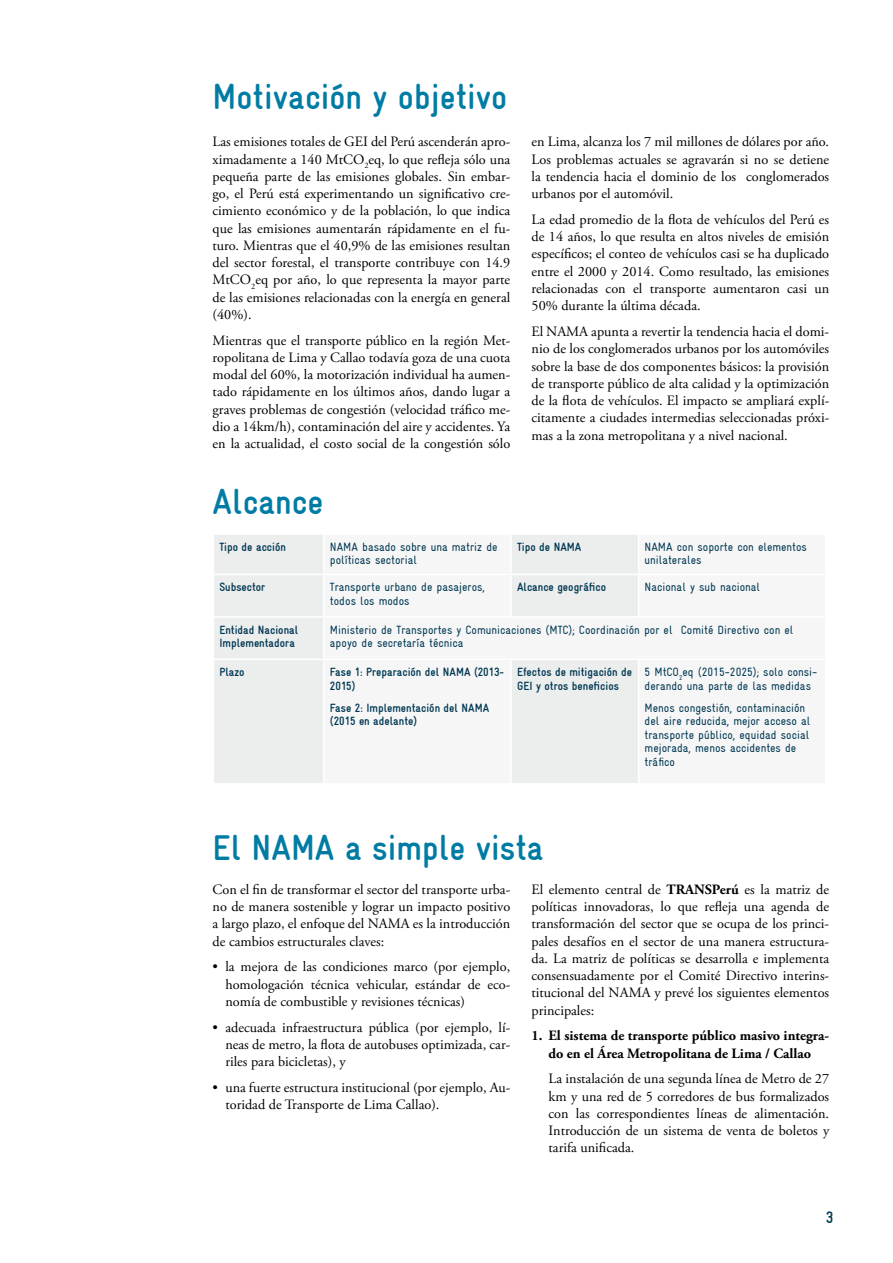
<style>
.page{position:relative;width:893px;height:1263px;background:#fff}
.page>*{position:absolute;margin:0;border:0;box-sizing:border-box;transform-origin:0 0}
.t1{font:700 condensed 36px "Gravur";color:#007ca4}
.t2{font:700 condensed 16.5px "Gravur";color:#003853}
.t3{font:14.25px/17.2px "Adobe Garamond Pro";color:#000;text-align:justify}
.t4{font:700 14.25px/17.2px "Adobe Garamond Pro";color:#000;text-align:center}
.t5{font:condensed 12px/13.5px "Gravur";color:#003853}
.t6{font:700 condensed 12px/13.5px "Gravur";color:#003853}
.s1{font-weight:700}
</style>
<div class="page">
<div style="left:214px;top:535px;width:109px;height:248px;background:#eceded"></div>
<svg style="left:512px;top:535px;width:126px;height:248px;fill:#eceded"></svg>
<hr style="left:213px;top:574px;width:111px;height:1px;background:#fff">
<hr style="left:511px;top:574px;width:128px;height:1px;background:#fff">
<hr style="left:213px;top:616px;width:111px;height:2px;background:#fff">
<hr style="left:511px;top:616px;width:128px;height:2px;background:#fff">
<hr style="left:213px;top:659px;width:111px;height:1px;background:#fff">
<hr style="left:511px;top:659px;width:128px;height:1px;background:#fff">
<h1 class="t1" style="left:213px;top:77px;width:296px">Motivación y objetivo</h1>
<p class="t3" style="left:213px;top:134px;width:299px">Las emisiones totales de GEI del Perú ascenderán apro&shy;ximadamente a 140 MtCO<sub>2</sub>eq, lo que refleja sólo una pequeña parte de las emisiones globales. Sin embar&shy;go, el Perú está experimentando un significativo cre&shy;cimiento económico y de la población, lo que indica que las emisiones aumentarán rápidamente en el fu&shy;turo. Mientras que el 40,9% de las emisiones resultan del sector forestal, el transporte contribuye con 14.9<br>MtCO<sub>2</sub>eq por año, lo que representa la mayor parte de las emisiones relacionadas con la energía en general (40%).</p>
<p class="t3" style="left:213px;top:332px;width:299px">Mientras que el transporte público en la región Met&shy;ropolitana de Lima y Callao todavía goza de una cuota modal del 60%, la motorización individual ha aumen&shy;tado rápidamente en los últimos años, dando lugar a graves problemas de congestión (velocidad tráfico me&shy;dio a 14km/h), contaminación del aire y accidentes. Ya en la actualidad, el costo social de la congestión sólo</p>
<h1 class="t1" style="left:213px;top:482px;width:112px">Alcance</h1>
<p class="t3" style="left:531px;top:134px;width:299px">en Lima, alcanza los 7 mil millones de dólares por año.<br>Los problemas actuales se agravarán si no se detiene la tendencia hacia el dominio de los conglomerados urbanos por el automóvil.</p>
<p class="t3" style="left:531px;top:211px;width:299px">La edad promedio de la flota de vehículos del Perú es de 14 años, lo que resulta en altos niveles de emisión específicos; el conteo de vehículos casi se ha duplicado entre el 2000 y 2014. Como resultado, las emisiones relacionadas con el transporte aumentaron casi un 50% durante la última década.</p>
<p class="t3" style="left:531px;top:323px;width:299px">El NAMA apunta a revertir la tendencia hacia el domi&shy;nio de los conglomerados urbanos por los automóviles sobre la base de dos componentes básicos: la provisión de transporte público de alta calidad y la optimización de la flota de vehículos. El impacto se ampliará explí&shy;citamente a ciudades intermedias seleccionadas próxi&shy;mas a la zona metropolitana y a nivel nacional.</p>
<p class="t6" style="left:219px;top:540px;width:68px">Tipo de acción</p>
<p class="t5" style="left:330px;top:540px;width:169px">NAMA basado sobre una matriz de políticas sectorial</p>
<p class="t6" style="left:517px;top:540px;width:66px">Tipo de NAMA</p>
<p class="t5" style="left:645px;top:540px;width:164px">NAMA con soporte con elementos unilaterales</p>
<p class="t6" style="left:219px;top:580px;width:48px">Subsector</p>
<p class="t5" style="left:330px;top:580px;width:157px">Transporte urbano de pasajeros, todos los modos</p>
<p class="t6" style="left:517px;top:580px;width:91px">Alcance geográfico</p>
<p class="t5" style="left:645px;top:580px;width:117px">Nacional y sub nacional</p>
<p class="t6" style="left:219px;top:623px;width:80px">Entidad Nacional<br>Implementadora</p>
<p class="t5" style="left:330px;top:623px;width:465px">Ministerio de Transportes y Comunicaciones (MTC); Coordinación por el Comité Directivo con el apoyo de secretaría técnica</p>
<p class="t6" style="left:219px;top:665px;width:27px">Plazo</p>
<p class="t6" style="left:330px;top:665px;width:176px">Fase 1: Preparación del NAMA (2013-<br>2015)</p>
<p class="t6" style="left:330px;top:701px;width:161px">Fase 2: Implementación del NAMA (2015 en adelante)</p>
<p class="t6" style="left:517px;top:665px;width:117px">Efectos de mitigación de<br>GEI y otros beneficios</p>
<p class="t5" style="left:645px;top:665px;width:174px">5 MtCO<sub>2</sub>eq (2015-2025); solo consi&shy;derando una parte de las medidas</p>
<p class="t5" style="left:645px;top:701px;width:167px">Menos congestión, contaminación del aire reducida, mejor acceso al transporte público, equidad social mejorada, menos accidentes de tráfico</p>
<h1 class="t1" style="left:213px;top:828px;width:332px">El NAMA a simple vista</h1>
<p class="t3" style="left:213px;top:881px;width:299px">Con el fin de transformar el sector del transporte urba&shy;no de manera sostenible y lograr un impacto positivo a largo plazo, el enfoque del NAMA es la introducción de cambios estructurales claves:</p>
<p class="t3" style="left:225px;top:959px;width:286px;text-indent:-13px">• la mejora de las condiciones marco (por ejemplo, homologación técnica vehicular, estándar de eco&shy;nomía de combustible y revisiones técnicas)</p>
<p class="t3" style="left:225px;top:1019px;width:286px;text-indent:-13px">• adecuada infraestructura pública (por ejemplo, lí&shy;neas de metro, la flota de autobuses optimizada, car&shy;riles para bicicletas), y</p>
<p class="t3" style="left:225px;top:1079px;width:286px;text-indent:-13px">• una fuerte estructura institucional (por ejemplo, Au&shy;toridad de Transporte de Lima Callao).</p>
<p class="t3" style="left:531px;top:881px;width:299px">El elemento central de <span class="s1">TRANSPerú</span> es la matriz de políticas innovadoras, lo que refleja una agenda de transformación del sector que se ocupa de los princi&shy;pales desafíos en el sector de una manera estructura&shy;da. La matriz de políticas se desarrolla e implementa consensuadamente por el Comité Directivo interins&shy;titucional del NAMA y prevé los siguientes elementos principales:</p>
<p class="t4" style="left:531px;top:1027px;width:299px">1. El sistema de transporte público masivo integra&shy;do en el Área Metropolitana de Lima / Callao</p>
<p class="t3" style="left:549px;top:1071px;width:282px">La instalación de una segunda línea de Metro de 27 km y una red de 5 corredores de bus formalizados con las correspondientes líneas de alimentación.<br>Introducción de un sistema de venta de boletos y tarifa unificada.</p>
<p class="t2" style="left:826px;top:1208px;width:9px">3</p>
</div>
